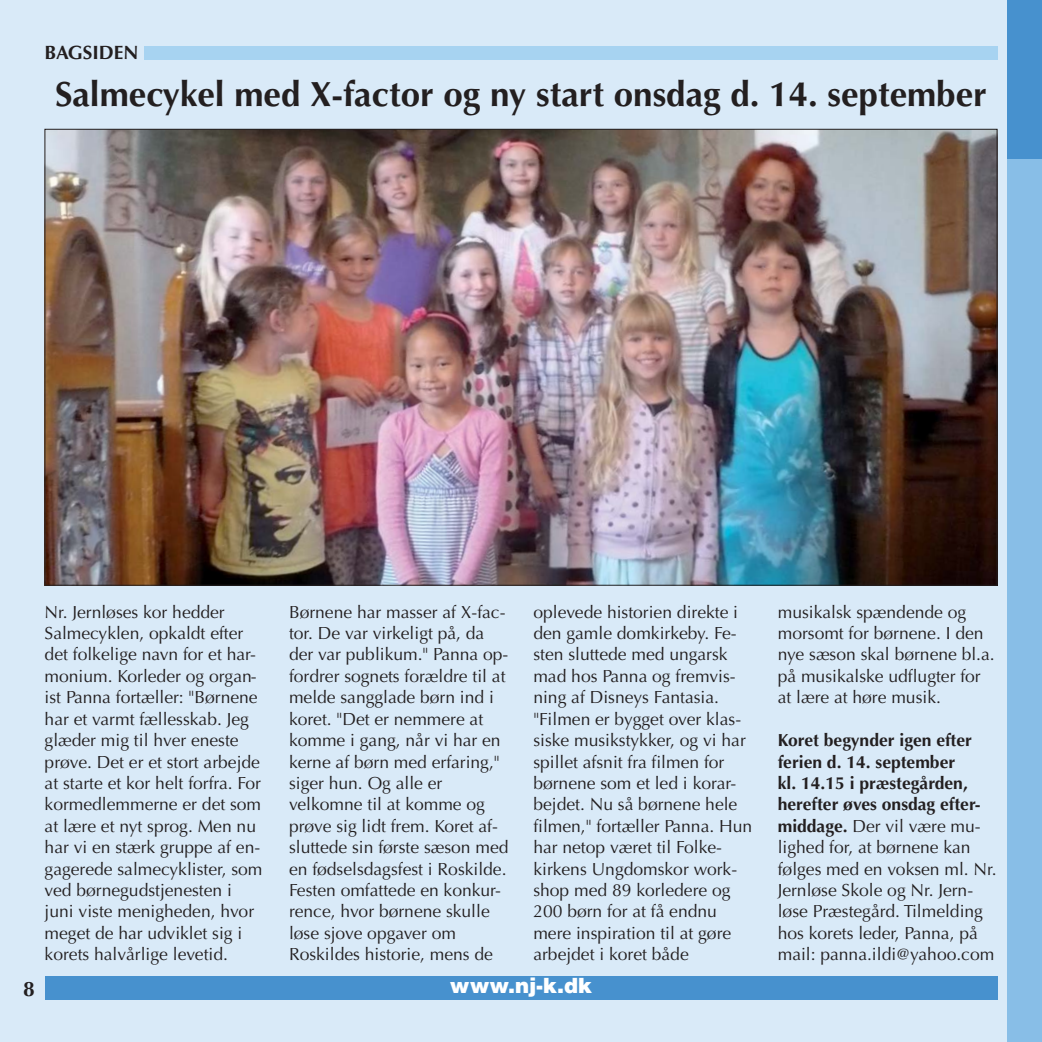
<style>
.page{position:relative;width:1042px;height:1042px;background:#d9eaf8}
.page>*{position:absolute;margin:0;border:0;box-sizing:border-box;transform-origin:0 0}
.t1{font:700 35px "Optima";color:#231f20}
.t2{font:900 21px "Helvetica";color:#fff}
.t3{font:700 21px "Optima";color:#231f20}
.t4{font:700 19.25px "Optima";color:#231f20}
.t5{font:17.5px/21.3px "Optima";color:#231f20}
.s1{font-weight:700}
</style>
<div class="page">
<div style="left:144px;top:46px;width:853px;height:14px;background:#a7d3f1"></div>
<div style="left:1007px;top:0;width:35px;height:1042px;background:#88bee7"></div>
<div style="left:1007px;top:0;width:35px;height:159px;background:#4791ce"></div>
<div style="left:45px;top:976px;width:952px;height:23px;background:#4791ce"></div>
<img style="left:47px;top:131px;width:948px;height:452px">
<p class="t4" style="left:45px;top:45px;width:95px">BAGSIDEN</p>
<h1 class="t1" style="left:55px;top:79px;width:933px">Salmecykel med X-factor og ny start onsdag d. 14. september</h1>
<p class="t3" style="left:23px;top:980px;width:13px">8</p>
<p class="t5" style="left:45px;top:602px;width:219px">Nr. Jernløses kor hedder<br>Salmecyklen, opkaldt efter det folkelige navn for et har&shy;monium. Korleder og organ&shy;ist Panna fortæller: "Børnene har et varmt fællesskab. Jeg glæder mig til hver eneste prøve. Det er et stort arbejde at starte et kor helt forfra. For kormedlemmerne er det som at lære et nyt sprog. Men nu har vi en stærk gruppe af en&shy;gagerede salmecyklister, som ved børnegudstjenesten i juni viste menigheden, hvor meget de har udviklet sig i korets halvårlige levetid.</p>
<p class="t5" style="left:289px;top:602px;width:221px">Børnene har masser af X-fac&shy;tor. De var virkeligt på, da der var publikum." Panna op&shy;fordrer sognets forældre til at melde sangglade børn ind i koret. "Det er nemmere at komme i gang, når vi har en kerne af børn med erfaring," siger hun. Og alle er velkomne til at komme og prøve sig lidt frem. Koret af - sluttede sin første sæson med en fødselsdagsfest i Roskilde.<br>Festen omfattede en konkur&shy;rence, hvor børnene skulle løse sjove opgaver om<br>Roskildes historie, mens de</p>
<p class="t5" style="left:533px;top:602px;width:220px">oplevede historien direkte i den gamle domkirkeby. Fe - sten sluttede med ungarsk mad hos Panna og fremvis&shy;ning af Disneys Fantasia. "Filmen er bygget over klas&shy;siske musikstykker, og vi har spillet afsnit fra filmen for børnene som et led i korar&shy;bejdet. Nu så børnene hele filmen," fortæller Panna. Hun har netop været til Folke - kirkens Ungdomskor work&shy;shop med 89 korledere og<br>200 børn for at få endnu mere inspiration til at gøre arbejdet i koret både</p>
<p class="t5" style="left:778px;top:602px;width:218px">musikalsk spændende og morsomt for børnene. I den nye sæson skal børnene bl.a. på musikalske udflugter for at lære at høre musik.</p>
<p class="t5" style="left:778px;top:731px;width:220px"><span class="s1">Koret begynder igen efter ferien d. 14. september<br>kl. 14.15 i præstegården, herefter øves onsdag efter&shy;middage.</span> Der vil være mu&shy;lighed for, at børnene kan følges med en voksen ml. Nr.<br>Jernløse Skole og Nr. Jern&shy;løse Præstegård. Tilmelding hos korets leder, Panna, på mail: panna.ildi@yahoo.com</p>
<p class="t2" style="left:450px;top:978px;width:144px">www.nj-k.dk</p>
</div>
